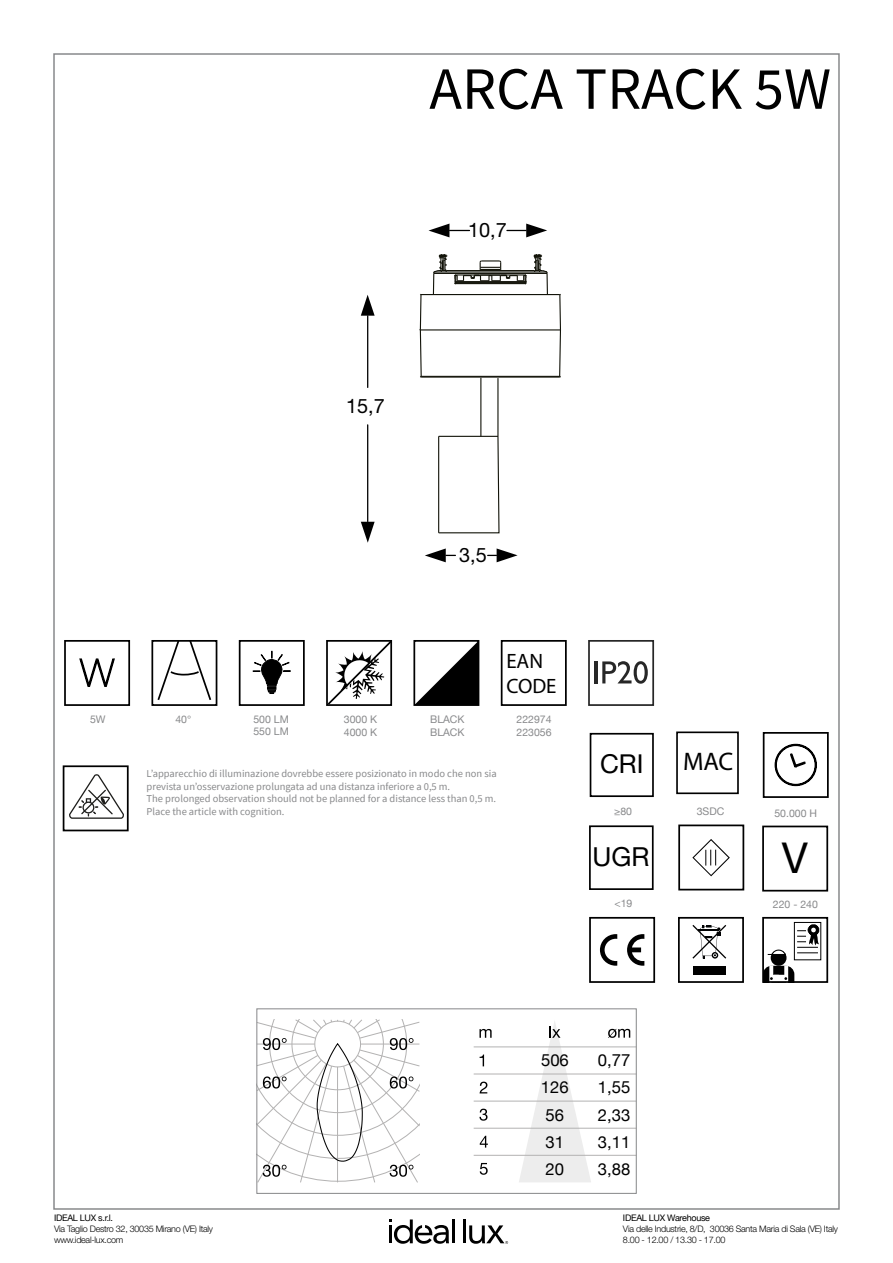
<style>
.page{position:relative;width:893px;height:1263px;background:#fff}
.page>*{position:absolute;margin:0;border:0;box-sizing:border-box;transform-origin:0 0}
.t1{font:60px "Source Sans Pro";color:#000}
.t2{font:42.6px "Helvetica Neue LT Std";color:#000}
.t3{font:26.25px "Helvetica Neue LT Std";color:#000}
.t4{font:26.1px "Helvetica Neue LT Std";color:#000}
.t5{font:25.5px "Myriad Pro";color:#000}
.t6{font:20.85px/25px "Myriad Pro";color:#000}
.t7{font:19.95px "Helvetica Neue LT Std";color:#000}
.t8{font:16.65px/27px "Helvetica Neue";color:#000}
.t9{font:10.5px/12.6px "Source Sans Pro";color:#88898b}
.t10{font:10.5px/12.6px "Helvetica Neue";color:#88898b}
.t11{font:300 9px/10.8px "Helvetica Neue LT Pro";letter-spacing:-.03em;color:#000}
.t12{font:9px "Helvetica Neue";letter-spacing:-.03em;color:#000}
</style>
<div class="page">
<div style="left:588px;top:640px;width:66px;height:66px;border:2px solid #000"></div>
<hr style="left:594px;top:661px;width:4px;height:22px;background:#272727">
<svg style="left:602px;top:661px;width:46px;height:23px"></svg>
<div style="left:763px;top:732px;width:66px;height:66px;border:2px solid #000"></div>
<svg style="left:774px;top:743px;width:43px;height:44px"></svg>
<svg style="left:326px;top:640px;width:67px;height:66px"></svg>
<div style="left:151px;top:640px;width:66px;height:66px;border:2px solid #000"></div>
<svg style="left:156px;top:640px;width:57px;height:60px"></svg>
<div style="left:239px;top:640px;width:66px;height:66px;border:2px solid #000"></div>
<svg style="left:253px;top:651px;width:38px;height:43px"></svg>
<div style="left:64px;top:640px;width:66px;height:66px;border:2px solid #000"></div>
<svg style="left:79px;top:658px;width:36px;height:29px"></svg>
<div style="left:413px;top:640px;width:66px;height:66px;border:2px solid #000"></div>
<svg style="left:414px;top:641px;width:64px;height:64px"></svg>
<div style="left:501px;top:640px;width:66px;height:66px;border:2px solid #000"></div>
<div style="left:676px;top:731px;width:63px;height:63px;border:2px solid #000"></div>
<div style="left:590px;top:733px;width:64px;height:64px;border:2px solid #000"></div>
<div style="left:589px;top:825px;width:65px;height:65px;border:2px solid #000"></div>
<div style="left:762px;top:826px;width:66px;height:65px;border:2px solid #000"></div>
<svg style="left:600px;top:934px;width:17px;height:32px"></svg>
<svg style="left:627px;top:934px;width:17px;height:32px"></svg>
<div style="left:589px;top:917px;width:66px;height:66px;border:2px solid #000"></div>
<div style="left:678px;top:917px;width:66px;height:66px;border:2px solid #000"></div>
<svg style="left:692px;top:925px;width:35px;height:34px"></svg>
<div style="left:693px;top:966px;width:33px;height:8px;background:#000"></div>
<div style="left:771px;top:950px;width:15px;height:16px;background:#000;border-radius:50%"></div>
<svg style="left:765px;top:965px;width:29px;height:15px"></svg>
<svg style="left:768px;top:949px;width:18px;height:6px"></svg>
<div style="left:762px;top:917px;width:66px;height:66px;border:2px solid #000"></div>
<div style="left:794px;top:922px;width:27px;height:38px;border:1px solid #000"></div>
<svg style="left:797px;top:924px;width:23px;height:29px"></svg>
<hr style="left:474px;top:1047px;width:162px;height:1px;background:#b3b2b2">
<hr style="left:474px;top:1074px;width:162px;height:1px;background:#b3b2b2">
<hr style="left:474px;top:1101px;width:162px;height:1px;background:#b3b2b2">
<hr style="left:474px;top:1128px;width:162px;height:1px;background:#b3b2b2">
<hr style="left:474px;top:1155px;width:162px;height:1px;background:#b3b2b2">
<svg style="left:480px;top:1054px;width:4px;height:12px"></svg>
<svg style="left:608px;top:1029px;width:22px;height:9px"></svg>
<svg style="left:519px;top:1021px;width:72px;height:161px"></svg>
<svg style="left:479px;top:1029px;width:13px;height:9px"></svg>
<svg style="left:480px;top:1081px;width:7px;height:12px"></svg>
<svg style="left:479px;top:1109px;width:8px;height:12px"></svg>
<svg style="left:480px;top:1136px;width:8px;height:11px"></svg>
<svg style="left:480px;top:1163px;width:8px;height:12px"></svg>
<svg style="left:258px;top:1019px;width:161px;height:164px"></svg>
<div style="left:256px;top:1008px;width:381px;height:186px;border:1px solid #88898b"></div>
<div style="left:678px;top:824px;width:66px;height:66px;border:2px solid #000"></div>
<svg style="left:692px;top:839px;width:38px;height:37px"></svg>
<hr style="left:546px;top:273px;width:2px;height:22px;background:#121309">
<hr style="left:434px;top:271px;width:113px;height:2px;background:#121309">
<hr style="left:434px;top:273px;width:113px;height:1px;background:#121309">
<hr style="left:446px;top:270px;width:89px;height:1px;background:#121309">
<hr style="left:421px;top:294px;width:139px;height:1px;background:#121309">
<hr style="left:420px;top:329px;width:140px;height:1px;background:#121309">
<hr style="left:421px;top:376px;width:139px;height:2px;background:#121309">
<svg style="left:419px;top:293px;width:3px;height:85px"></svg>
<svg style="left:558px;top:294px;width:3px;height:84px"></svg>
<svg style="left:533px;top:254px;width:15px;height:19px"></svg>
<svg style="left:432px;top:254px;width:16px;height:40px"></svg>
<svg style="left:454px;top:260px;width:73px;height:25px"></svg>
<svg style="left:428px;top:224px;width:41px;height:13px"></svg>
<svg style="left:507px;top:224px;width:40px;height:13px"></svg>
<svg style="left:438px;top:377px;width:62px;height:157px"></svg>
<svg style="left:425px;top:548px;width:30px;height:14px"></svg>
<svg style="left:488px;top:548px;width:30px;height:14px"></svg>
<hr style="left:367px;top:316px;width:1px;height:71px;background:#000">
<svg style="left:361px;top:295px;width:14px;height:21px"></svg>
<hr style="left:367px;top:425px;width:1px;height:97px;background:#000">
<svg style="left:361px;top:522px;width:14px;height:21px"></svg>
<hr style="left:452px;top:1219px;width:3px;height:24px;background:#000">
<hr style="left:463px;top:1219px;width:3px;height:24px;background:#000">
<svg style="left:389px;top:1219px;width:60px;height:25px"></svg>
<svg style="left:469px;top:1225px;width:39px;height:19px"></svg>
<div style="left:63px;top:765px;width:66px;height:66px;border:2px solid #000"></div>
<svg style="left:69px;top:774px;width:55px;height:45px"></svg>
<h1 class="t1" style="left:429px;top:51px;width:403px">ARCA TRACK 5W</h1>
<h3 class="t7" style="left:346px;top:394px;width:40px">15,7</h3>
<h3 class="t7" style="left:468px;top:218px;width:40px">10,7</h3>
<h3 class="t7" style="left:459px;top:543px;width:29px">3,5</h3>
<h3 class="t6" style="left:506px;top:648px;width:52px">EAN<br>CODE</h3>
<p class="t10" style="left:175px;top:712px;width:17px">40°</p>
<p class="t10" style="left:253px;top:712px;width:37px">500 LM<br>550 LM</p>
<p class="t10" style="left:90px;top:712px;width:17px">5W</p>
<p class="t10" style="left:344px;top:713px;width:35px">3000 K<br>4000 K</p>
<p class="t10" style="left:516px;top:712px;width:37px">222974<br>223056</p>
<p class="t10" style="left:430px;top:713px;width:36px">BLACK<br>BLACK</p>
<p class="t9" style="left:147px;top:767px;width:351px">L’apparecchio di illuminazione dovrebbe essere posizionato in modo che non sia prevista un’osservazione prolungata ad una distanza inferiore a 0,5 m.<br>The prolonged observation should not be planned for a distance less than 0,5 m.<br>Place the article with cognition.</p>
<h3 class="t4" style="left:600px;top:748px;width:45px">CRI</h3>
<h3 class="t5" style="left:683px;top:745px;width:52px">MAC</h3>
<p class="t10" style="left:614px;top:804px;width:19px">≥80</p>
<p class="t10" style="left:697px;top:804px;width:29px">3SDC</p>
<p class="t10" style="left:774px;top:806px;width:44px">50.000 H</p>
<h3 class="t3" style="left:593px;top:841px;width:58px">UGR</h3>
<h2 class="t2" style="left:782px;top:832px;width:28px">V</h2>
<p class="t10" style="left:773px;top:897px;width:46px">220 - 240</p>
<p class="t10" style="left:614px;top:896px;width:19px">&lt;19</p>
<p class="t12" style="left:54px;top:1210px;width:61px">IDEAL LUX s.r.l.</p>
<p class="t11" style="left:54px;top:1223px;width:161px">Via Taglio Destro 32, 30035 Mirano (VE) Italy www.ideal-lux.com</p>
<h3 class="t8" style="left:541px;top:1046px;width:29px">506<br>126<br>56<br>31<br>20</h3>
<h3 class="t8" style="left:598px;top:1046px;width:34px;text-align:justify">0,77<br>1,55<br>2,33<br>3,11<br>3,88</h3>
<p class="t12" style="left:623px;top:1210px;width:89px">IDEAL LUX Warehouse</p>
<p class="t11" style="left:623px;top:1223px;width:217px">Via delle Industrie, 8/D, 30036 Santa Maria di Sala (VE) Italy<br>8.00 - 12.00 / 13.30 - 17.00</p>
</div>
